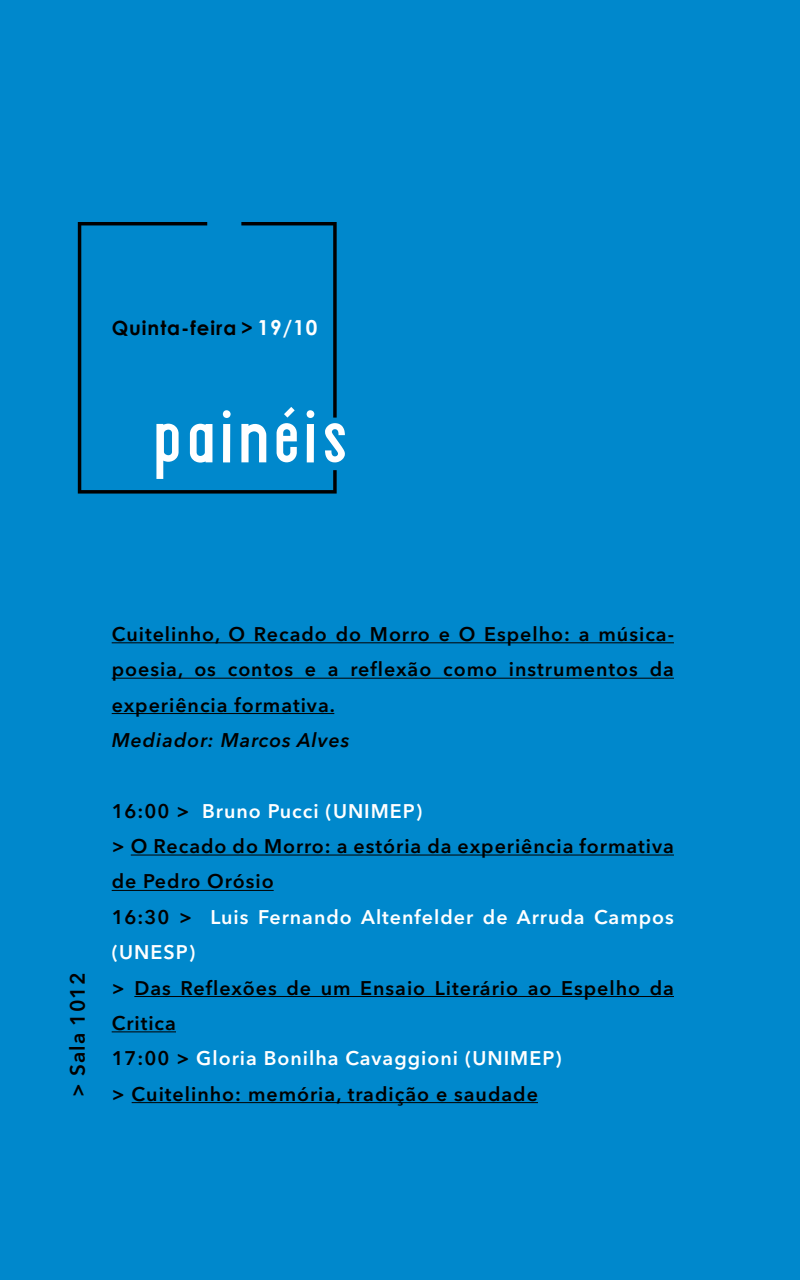
<style>
.page{position:relative;width:800px;height:1280px;background:#08c}
.page>*{position:absolute;margin:0;border:0;box-sizing:border-box;transform-origin:0 0}
.t1{font:600 20.6px "Avenir Next LT Pro";letter-spacing:.05em;color:#000}
.t2{font:600 19.6px/35.4px "Avenir Next LT Pro";letter-spacing:.05em;color:#000}
.t3{font:italic 600 19.6px "Avenir Next LT Pro";letter-spacing:.05em;color:#000}
.t4{font:700 19.6px "Century Gothic";letter-spacing:.05em;color:#000}
.s1{font-size:20.6px;color:#fff}
.s2{color:#fff}
</style>
<div class="page">
<hr style="left:112px;top:642px;width:562px;height:1px;background:#000">
<hr style="left:112px;top:678px;width:562px;height:1px;background:#000">
<hr style="left:112px;top:713px;width:222px;height:1px;background:#000">
<hr style="left:131px;top:855px;width:543px;height:1px;background:#000">
<hr style="left:112px;top:890px;width:162px;height:1px;background:#000">
<hr style="left:134px;top:996px;width:540px;height:1px;background:#000">
<hr style="left:112px;top:1031px;width:64px;height:1px;background:#000">
<hr style="left:132px;top:1102px;width:406px;height:1px;background:#000">
<svg style="left:78px;top:222px;width:259px;height:272px"></svg>
<svg style="left:241px;top:222px;width:104px;height:240px"></svg>
<p class="t4" style="left:112px;top:313px;width:207px">Quinta-feira &gt; <span class="s1">19/10</span></p>
<p class="t1" style="left:65px;top:1097px;width:126px;rotate:-90deg">&gt; Sala 1012</p>
<p class="t2" style="left:112px;top:616px;width:564px;text-align:justify">Cuitelinho, O Recado do Morro e O Espelho: a música&shy;poesia, os contos e a reflexão como instrumentos da experiência formativa.</p>
<p class="t3" style="left:112px;top:728px;width:239px">Mediador: Marcos Alves</p>
<p class="t2" style="left:112px;top:793px;width:564px">16:00 &gt; <span class="s2">Bruno Pucci (UNIMEP)<br></span>&gt; O Recado do Morro: a estória da experiência formativa de Pedro Orósio<br>16:30 &gt; <span class="s2">Luis Fernando Altenfelder de Arruda Campos (UNESP)</span></p>
<p class="t2" style="left:112px;top:970px;width:564px">&gt; Das Reflexões de um Ensaio Literário ao Espelho da<br>Critica<br>17:00 &gt; <span class="s2">Gloria Bonilha Cavaggioni (UNIMEP)</span></p>
<p class="t2" style="left:112px;top:1076px;width:428px">&gt; Cuitelinho: memória, tradição e saudade</p>
</div>
